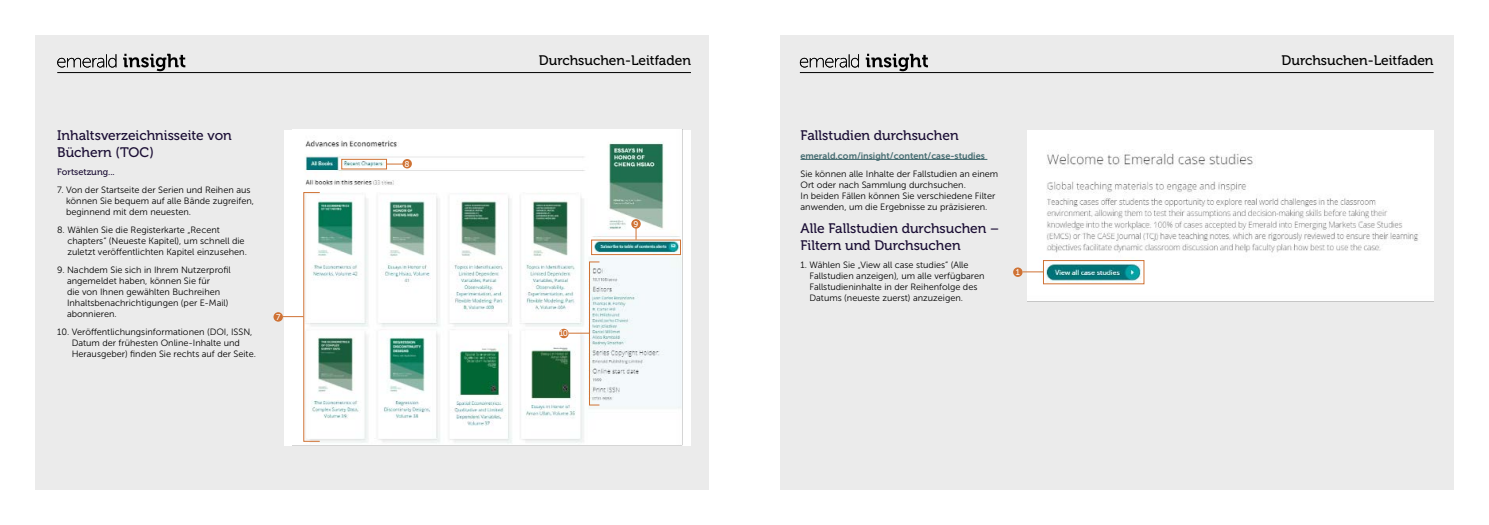
<style>
.page{position:relative;width:1489px;height:525px;background:#fff}
.page>*{position:absolute;margin:0;border:0;box-sizing:border-box;transform-origin:0 0}
.t1{font:13.75px/16.5px "Museo 500";color:#1a0d34}
.t2{font:13.75px "Museo 500";color:#000}
.t3{font:9.12px/11px "Museo Sans 300";color:#000}
.t4{font:9.12px "Museo Sans 700";color:#446b70}
.t5{font:9.12px "Museo 500";color:#1a0d34}
.t6{font:8.38px "Museo Sans 500";color:#fff}
</style>
<div class="page">
<div style="left:35px;top:35px;width:674px;height:454px;background:#ebebeb"></div>
<div style="left:780px;top:35px;width:673px;height:454px;background:#ebebeb"></div>
<hr style="left:57px;top:72px;width:634px;height:1px;background:#000">
<hr style="left:799px;top:72px;width:634px;height:1px;background:#000">
<svg style="left:57px;top:54px;width:128px;height:17px"></svg>
<svg style="left:799px;top:54px;width:129px;height:17px"></svg>
<hr style="left:800px;top:159px;width:187px;height:1px;background:#446b70">
<div style="left:284px;top:130px;width:407px;height:315px;background:#fff"></div>
<img style="left:293px;top:140px;width:389px;height:303px">
<div style="left:341px;top:159px;width:46px;height:10px;border:1px solid #cf7234"></div>
<div style="left:591px;top:239px;width:89px;height:16px;border:1px solid #cf7234"></div>
<div style="left:303px;top:192px;width:17px;height:249px;border:1px solid #cf7234"></div>
<div style="left:589px;top:261px;width:10px;height:144px;border:1px solid #cf7234"></div>
<svg style="left:387px;top:164px;width:15px;height:1px"></svg>
<div style="left:402px;top:159px;width:10px;height:9px;background:#cf7234;border-radius:50%"></div>
<div style="left:631px;top:219px;width:9px;height:9px;background:#cf7234;border-radius:50%"></div>
<svg style="left:283px;top:316px;width:20px;height:1px"></svg>
<div style="left:273px;top:312px;width:10px;height:9px;background:#cf7234;border-radius:50%"></div>
<svg style="left:568px;top:332px;width:21px;height:1px"></svg>
<div style="left:559px;top:328px;width:9px;height:10px;background:#cf7234;border-radius:50%"></div>
<img style="left:1027px;top:130px;width:406px;height:171px">
<svg style="left:1022px;top:271px;width:21px;height:1px"></svg>
<div style="left:1013px;top:267px;width:9px;height:10px;background:#cf7234;border-radius:50%"></div>
<div style="left:1043px;top:260px;width:101px;height:24px;border:1px solid #cf7234"></div>
<h1 class="t1" style="left:57px;top:128px;width:176px">Inhaltsverzeichnisseite von<br>Büchern (TOC)</h1>
<p class="t5" style="left:57px;top:167px;width:59px">Fortsetzung...</p>
<p class="t3" style="left:66px;top:184px;width:189px;text-indent:-9px">7. Von der Startseite der Serien und Reihen aus können Sie bequem auf alle Bände zugreifen, beginnend mit dem neuesten.</p>
<p class="t3" style="left:67px;top:224px;width:181px;text-indent:-10px">8. Wählen Sie die Registerkarte „Recent chapters“ (Neueste Kapitel), um schnell die zuletzt veröffentlichten Kapitel einzusehen.</p>
<p class="t3" style="left:67px;top:264px;width:165px;text-indent:-10px">9. Nachdem Sie sich in Ihrem Nutzerprofil angemeldet haben, können Sie für<br>die von Ihnen gewählten Buchreihen Inhaltsbenachrichtigungen (per E-Mail) abonnieren.</p>
<p class="t3" style="left:72px;top:326px;width:186px;text-indent:-14px">10. Veröffentlichungsinformationen (DOI, ISSN,<br>Datum der frühesten Online-Inhalte und<br>Herausgeber) finden Sie rechts auf der Seite.</p>
<p class="t6" style="left:276px;top:312px;width:6px">7</p>
<p class="t6" style="left:404px;top:159px;width:7px">8</p>
<h1 class="t2" style="left:539px;top:53px;width:154px">Durchsuchen-Leitfaden</h1>
<h1 class="t2" style="left:1281px;top:53px;width:154px">Durchsuchen-Leitfaden</h1>
<p class="t6" style="left:559px;top:328px;width:10px">10</p>
<p class="t6" style="left:633px;top:219px;width:6px">9</p>
<h1 class="t1" style="left:800px;top:128px;width:160px">Fallstudien durchsuchen</h1>
<p class="t4" style="left:800px;top:150px;width:186px">emerald.com/insight/content/case-studies</p>
<p class="t3" style="left:800px;top:168px;width:199px">Sie können alle Inhalte der Fallstudien an einem Ort oder nach Sammlung durchsuchen.<br>In beiden Fällen können Sie verschiedene Filter anwenden, um die Ergebnisse zu präzisieren.</p>
<h1 class="t1" style="left:800px;top:220px;width:200px">Alle Fallstudien durchsuchen –<br>Filtern und Durchsuchen</h1>
<p class="t3" style="left:809px;top:259px;width:176px;text-indent:-9px">1. Wählen Sie „View all case studies“ (Alle Fallstudien anzeigen), um alle verfügbaren Fallstudieninhalte in der Reihenfolge des Datums (neueste zuerst) anzuzeigen.</p>
<p class="t6" style="left:1015px;top:267px;width:6px">1</p>
</div>
